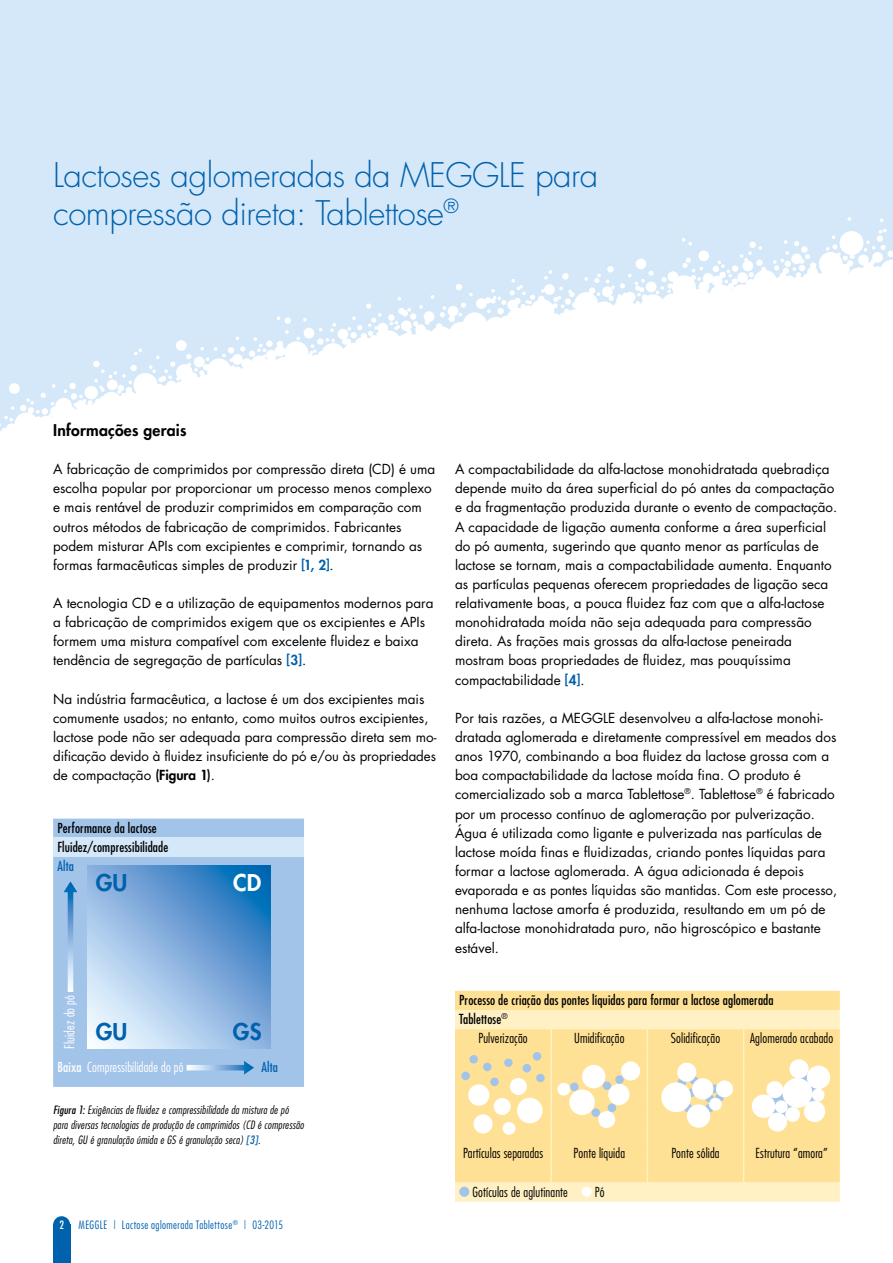
<style>
.page{position:relative;width:893px;height:1263px;background:#fff}
.page>*{position:absolute;margin:0;border:0;box-sizing:border-box;transform-origin:0 0}
.t1{font:300 33px/38.2px "Futura";letter-spacing:-.015em;color:#0061ad}
.t2{font:800 22.5px "Futura";color:#0061ad}
.t3{font:800 22.5px "Futura";color:#fff}
.t4{font:800 15.75px "Futura";letter-spacing:.015em;color:#000}
.t5{font:13.5px/19.2px "Futura";color:#000}
.t6{font:300 condensed 13.5px "Futura";letter-spacing:.01em;color:#000}
.t7{font:condensed 13.5px/19.2px "Futura";letter-spacing:.01em;color:#000}
.t8{font:300 condensed 13.5px "Futura";letter-spacing:.01em;color:#fff}
.t9{font:condensed 13.5px "Futura";letter-spacing:.01em;color:#0061ad}
.t10{font:italic 300 condensed 11.25px/15px "Futura";letter-spacing:.02em;color:#000}
.t11{font:300 condensed 11.25px "Futura";letter-spacing:.035em;color:#0061ad}
.t12{font:condensed 11.25px "Futura";color:#fff}
.s1{font-weight:800;color:#0061ad}
.s2{font-weight:800}
.s3{font-weight:400}
.s4{font-weight:400;color:#0061ad}
</style>
<div class="page">
<div style="left:0;top:0;width:893px;height:455px;background:#d4e8f9"></div>
<svg style="left:0;top:217px;width:893px;height:238px;fill:#fff"></svg>
<div style="left:53px;top:1225px;width:17px;height:38px;background:#0061ad"></div>
<div style="left:53px;top:1216px;width:17px;height:17px;background:#0061ad;border-radius:50%"></div>
<div style="left:53px;top:819px;width:251px;height:268px;background:#a3c4e9"></div>
<div style="left:53px;top:838px;width:251px;height:19px;background:#d4e8f9"></div>
<div style="left:53px;top:837px;width:251px;height:19px;background:#d4e8f9"></div>
<svg style="left:64px;top:881px;width:13px;height:111px"></svg>
<svg style="left:187px;top:1061px;width:67px;height:13px"></svg>
<div style="left:455px;top:991px;width:385px;height:19px;background:#ffe195"></div>
<svg style="left:455px;top:1010px;width:385px;height:192px;background:#fee5a3"></svg>
<hr style="left:550px;top:1048px;width:2px;height:20px;background:#fff1c4">
<svg style="left:550px;top:1029px;width:2px;height:19px"></svg>
<svg style="left:647px;top:1029px;width:1px;height:153px"></svg>
<svg style="left:743px;top:1029px;width:1px;height:153px"></svg>
<div style="left:459px;top:1187px;width:10px;height:10px;background:#a3c4e9;border-radius:50%"></div>
<div style="left:582px;top:1187px;width:10px;height:10px;background:#fff;border-radius:50%"></div>
<svg style="left:750px;top:1058px;width:82px;height:75px"></svg>
<svg style="left:660px;top:1062px;width:74px;height:67px"></svg>
<svg style="left:550px;top:1060px;width:91px;height:122px"></svg>
<div style="left:469px;top:1055px;width:9px;height:8px;background:#a3c4e9;border-radius:50%"></div>
<div style="left:483px;top:1063px;width:9px;height:8px;background:#a3c4e9;border-radius:50%"></div>
<div style="left:504px;top:1058px;width:9px;height:9px;background:#a3c4e9;border-radius:50%"></div>
<div style="left:533px;top:1052px;width:8px;height:8px;background:#a3c4e9;border-radius:50%"></div>
<div style="left:523px;top:1064px;width:8px;height:8px;background:#a3c4e9;border-radius:50%"></div>
<div style="left:536px;top:1074px;width:9px;height:8px;background:#a3c4e9;border-radius:50%"></div>
<div style="left:490px;top:1077px;width:9px;height:9px;background:#a3c4e9;border-radius:50%"></div>
<div style="left:461px;top:1071px;width:9px;height:9px;background:#a3c4e9;border-radius:50%"></div>
<div style="left:468px;top:1084px;width:21px;height:22px;background:#fff;border-radius:50%"></div>
<div style="left:510px;top:1078px;width:17px;height:17px;background:#fff;border-radius:50%"></div>
<div style="left:517px;top:1098px;width:26px;height:25px;background:#fff;border-radius:50%"></div>
<div style="left:494px;top:1098px;width:17px;height:17px;background:#fff;border-radius:50%"></div>
<div style="left:473px;top:1114px;width:20px;height:19px;background:#fff;border-radius:50%"></div>
<div style="left:503px;top:1122px;width:12px;height:13px;background:#fff;border-radius:50%"></div>
<svg style="left:87px;top:866px;width:183px;height:182px;background:#85b1dd"></svg>
<h1 class="t1" style="left:53px;top:156px;width:546px">Lactoses aglomeradas da MEGGLE para compressão direta: Tablettose<sup>®</sup></h1>
<p class="t4" style="left:53px;top:419px;width:135px">Informações gerais</p>
<p class="t5" style="left:53px;top:459px;width:384px">A fabricação de comprimidos por compressão direta (CD) é uma escolha popular por proporcionar um processo menos complexo e mais rentável de produzir comprimidos em comparação com outros métodos de fabricação de comprimidos. Fabricantes podem misturar APIs com excipientes e comprimir, tornando as formas farmacêuticas simples de produzir <span class="s1">[1, 2]</span>.</p>
<p class="t5" style="left:53px;top:593px;width:382px">A tecnologia CD e a utilização de equipamentos modernos para a fabricação de comprimidos exigem que os excipientes e APIs formem uma mistura compatível com excelente fluidez e baixa tendência de segregação de partículas <span class="s1">[3]</span>.</p>
<p class="t5" style="left:53px;top:689px;width:385px">Na indústria farmacêutica, a lactose é um dos excipientes mais comumente usados; no entanto, como muitos outros excipientes, lactose pode não ser adequada para compressão direta sem mo&shy;dificação devido à fluidez insuficiente do pó e/ou às propriedades de compactação <span class="s2">(Figura 1)</span>.</p>
<p class="t7" style="left:57px;top:818px;width:112px">Performance da lactose<br>Fluidez/compressibilidade</p>
<p class="t9" style="left:57px;top:857px;width:18px">Alta</p>
<h2 class="t2" style="left:96px;top:868px;width:33px">GU</h2>
<h2 class="t3" style="left:233px;top:868px;width:30px">CD</h2>
<p class="t8" style="left:61px;top:1049px;width:55px;rotate:-90deg">Fluidez do pó</p>
<p class="t8" style="left:57px;top:1058px;width:128px"><span class="s3">Baixa</span> Compressibilidade do pó</p>
<p class="t9" style="left:261px;top:1058px;width:18px">Alta</p>
<h2 class="t2" style="left:96px;top:1017px;width:33px">GU</h2>
<h2 class="t2" style="left:233px;top:1017px;width:30px">GS</h2>
<p class="t10" style="left:53px;top:1102px;width:252px"><span class="s3">Figura 1:</span> Exigências de fluidez e compressibilidade da mistura de pó para diversas tecnologias de produção de comprimidos (CD é compressão direta, GU é granulação úmida e GS é granulação seca) <span class="s4">[3]</span>.</p>
<p class="t12" style="left:59px;top:1218px;width:6px">2</p>
<p class="t11" style="left:79px;top:1218px;width:206px">MEGGLE | Lactose aglomerada Tablettose<sup>®</sup> | 03-2015</p>
<p class="t5" style="left:455px;top:459px;width:384px">A compactabilidade da alfa-lactose monohidratada quebradiça depende muito da área superficial do pó antes da compactação e da fragmentação produzida durante o evento de compactação.<br>A capacidade de ligação aumenta conforme a área superficial do pó aumenta, sugerindo que quanto menor as partículas de lactose se tornam, mais a compactabilidade aumenta. Enquanto as partículas pequenas oferecem propriedades de ligação seca relativamente boas, a pouca fluidez faz com que a alfa-lactose monohidratada moída não seja adequada para compressão direta. As frações mais grossas da alfa-lactose peneirada mostram boas propriedades de fluidez, mas pouquíssima compactabilidade <span class="s1">[4]</span>.</p>
<p class="t5" style="left:455px;top:708px;width:384px">Por tais razões, a MEGGLE desenvolveu a alfa-lactose monohi&shy;dratada aglomerada e diretamente compressível em meados dos anos 1970, combinando a boa fluidez da lactose grossa com a boa compactabilidade da lactose moída fina. O produto é comercializado sob a marca Tablettose<sup>®</sup>. Tablettose<sup>®</sup> é fabricado por um processo contínuo de aglomeração por pulverização.<br>Água é utilizada como ligante e pulverizada nas partículas de lactose moída finas e fluidizadas, criando pontes líquidas para formar a lactose aglomerada. A água adicionada é depois evaporada e as pontes líquidas são mantidas. Com este processo, nenhuma lactose amorfa é produzida, resultando em um pó de alfa-lactose monohidratada puro, não higroscópico e bastante estável.</p>
<p class="t7" style="left:459px;top:990px;width:316px">Processo de criação das pontes líquidas para formar a lactose aglomerada</p>
<p class="t7" style="left:459px;top:1009px;width:50px">Tablettose<sup>®</sup></p>
<p class="t6" style="left:478px;top:1030px;width:51px">Pulverização</p>
<p class="t6" style="left:574px;top:1030px;width:52px">Umidificação</p>
<p class="t6" style="left:671px;top:1030px;width:51px">Solidificação</p>
<p class="t6" style="left:750px;top:1030px;width:84px">Aglomerado acabado</p>
<p class="t6" style="left:463px;top:1145px;width:82px">Partículas separadas</p>
<p class="t6" style="left:574px;top:1145px;width:53px">Ponte líquida</p>
<p class="t6" style="left:671px;top:1145px;width:50px">Ponte sólida</p>
<p class="t6" style="left:756px;top:1145px;width:74px">Estrutura “amora”</p>
<p class="t6" style="left:472px;top:1183px;width:97px">Gotículas de aglutinante</p>
<p class="t6" style="left:595px;top:1183px;width:11px">Pó</p>
</div>
